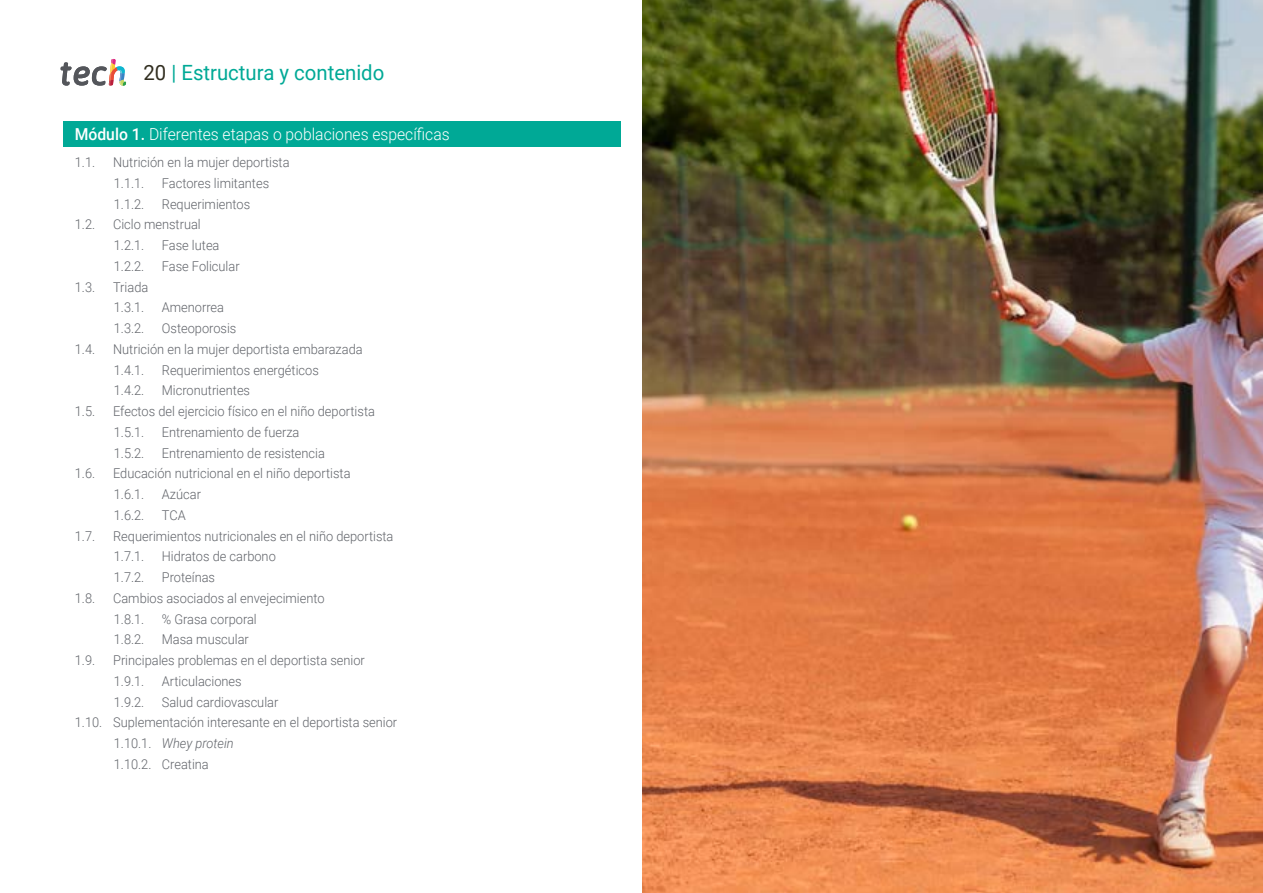
<style>
.page{position:relative;width:1263px;height:893px;background:#fff}
.page>*{position:absolute;margin:0;border:0;box-sizing:border-box;transform-origin:0 0}
.t1{font:21px "Roboto";color:#00a996}
.t2{font:300 16.5px "Roboto";color:#fff;scale:.95 1}
.t3{font:300 13.5px/20.7px "Roboto";color:#61646a;scale:.95 1}
.t4{font:italic 300 13.5px "Roboto";color:#61646a;scale:.95 1}
.s1{color:#312e20}
.s2{font-weight:500}
.s3{font-style:normal}
</style>
<div class="page">
<div style="left:64px;top:121px;width:557px;height:25px;background:#00a996"></div>
<img style="left:642px;top:0;width:621px;height:893px">
<svg style="left:61px;top:59px;width:65px;height:27px"></svg>
<h1 class="t1" style="left:144px;top:57px;width:242px"><span class="s1">20</span> | Estructura y contenido</h1>
<p class="t2" style="left:75px;top:123px;width:396px"><span class="s2">Módulo 1.</span> Diferentes etapas o poblaciones específicas</p>
<p class="t3" style="left:75px;top:151px;width:23px">1.1.</p>
<p class="t3" style="left:113px;top:151px;width:187px">Nutrición en la mujer deportista<br>1.1.1.</p>
<p class="t3" style="left:162px;top:172px;width:114px">Factores limitantes</p>
<p class="t3" style="left:114px;top:193px;width:34px">1.1.2.</p>
<p class="t3" style="left:162px;top:193px;width:95px">Requerimientos</p>
<p class="t3" style="left:75px;top:214px;width:23px">1.2.</p>
<p class="t3" style="left:113px;top:214px;width:94px">Ciclo menstrual<br>1.2.1.</p>
<p class="t3" style="left:162px;top:234px;width:62px">Fase lutea</p>
<p class="t3" style="left:114px;top:255px;width:34px">1.2.2.</p>
<p class="t3" style="left:162px;top:255px;width:83px">Fase Folicular</p>
<p class="t3" style="left:75px;top:276px;width:23px">1.3.</p>
<p class="t3" style="left:113px;top:276px;width:39px">Triada<br>1.3.1.</p>
<p class="t3" style="left:162px;top:297px;width:67px">Amenorrea</p>
<p class="t3" style="left:114px;top:317px;width:34px">1.3.2.</p>
<p class="t3" style="left:162px;top:317px;width:80px">Osteoporosis</p>
<p class="t3" style="left:75px;top:338px;width:23px">1.4.</p>
<p class="t3" style="left:113px;top:338px;width:264px">Nutrición en la mujer deportista embarazada<br>1.4.1.</p>
<p class="t3" style="left:162px;top:359px;width:167px">Requerimientos energéticos</p>
<p class="t3" style="left:114px;top:380px;width:34px">1.4.2.</p>
<p class="t3" style="left:162px;top:380px;width:94px">Micronutrientes</p>
<p class="t3" style="left:75px;top:400px;width:23px">1.5.</p>
<p class="t3" style="left:113px;top:400px;width:277px">Efectos del ejercicio físico en el niño deportista<br>1.5.1.</p>
<p class="t3" style="left:162px;top:421px;width:146px">Entrenamiento de fuerza</p>
<p class="t3" style="left:114px;top:442px;width:34px">1.5.2.</p>
<p class="t3" style="left:162px;top:442px;width:173px">Entrenamiento de resistencia</p>
<p class="t3" style="left:75px;top:463px;width:23px">1.6.</p>
<p class="t3" style="left:113px;top:463px;width:251px">Educación nutricional en el niño deportista<br>1.6.1.</p>
<p class="t3" style="left:162px;top:483px;width:43px">Azúcar</p>
<p class="t3" style="left:114px;top:504px;width:34px">1.6.2.</p>
<p class="t3" style="left:162px;top:504px;width:27px">TCA</p>
<p class="t3" style="left:75px;top:525px;width:23px">1.7.</p>
<p class="t3" style="left:113px;top:525px;width:297px">Requerimientos nutricionales en el niño deportista<br>1.7.1.</p>
<p class="t3" style="left:162px;top:546px;width:121px">Hidratos de carbono</p>
<p class="t3" style="left:114px;top:566px;width:34px">1.7.2.</p>
<p class="t3" style="left:162px;top:566px;width:58px">Proteínas</p>
<p class="t3" style="left:75px;top:587px;width:23px">1.8.</p>
<p class="t3" style="left:113px;top:587px;width:224px">Cambios asociados al envejecimiento<br>1.8.1.</p>
<p class="t3" style="left:162px;top:608px;width:101px">% Grasa corporal</p>
<p class="t3" style="left:114px;top:629px;width:34px">1.8.2.</p>
<p class="t3" style="left:162px;top:629px;width:93px">Masa muscular</p>
<p class="t3" style="left:75px;top:649px;width:23px">1.9.</p>
<p class="t3" style="left:113px;top:649px;width:267px">Principales problemas en el deportista senior<br>1.9.1.</p>
<p class="t3" style="left:162px;top:670px;width:86px">Articulaciones</p>
<p class="t3" style="left:114px;top:691px;width:34px">1.9.2.</p>
<p class="t3" style="left:162px;top:691px;width:124px">Salud cardiovascular</p>
<p class="t3" style="left:75px;top:712px;width:341px">1.10. Suplementación interesante en el deportista senior</p>
<p class="t4" style="left:114px;top:734px;width:128px"><span class="s3">1.10.1.</span> Whey protein</p>
<p class="t3" style="left:114px;top:753px;width:101px">1.10.2. Creatina</p>
</div>
